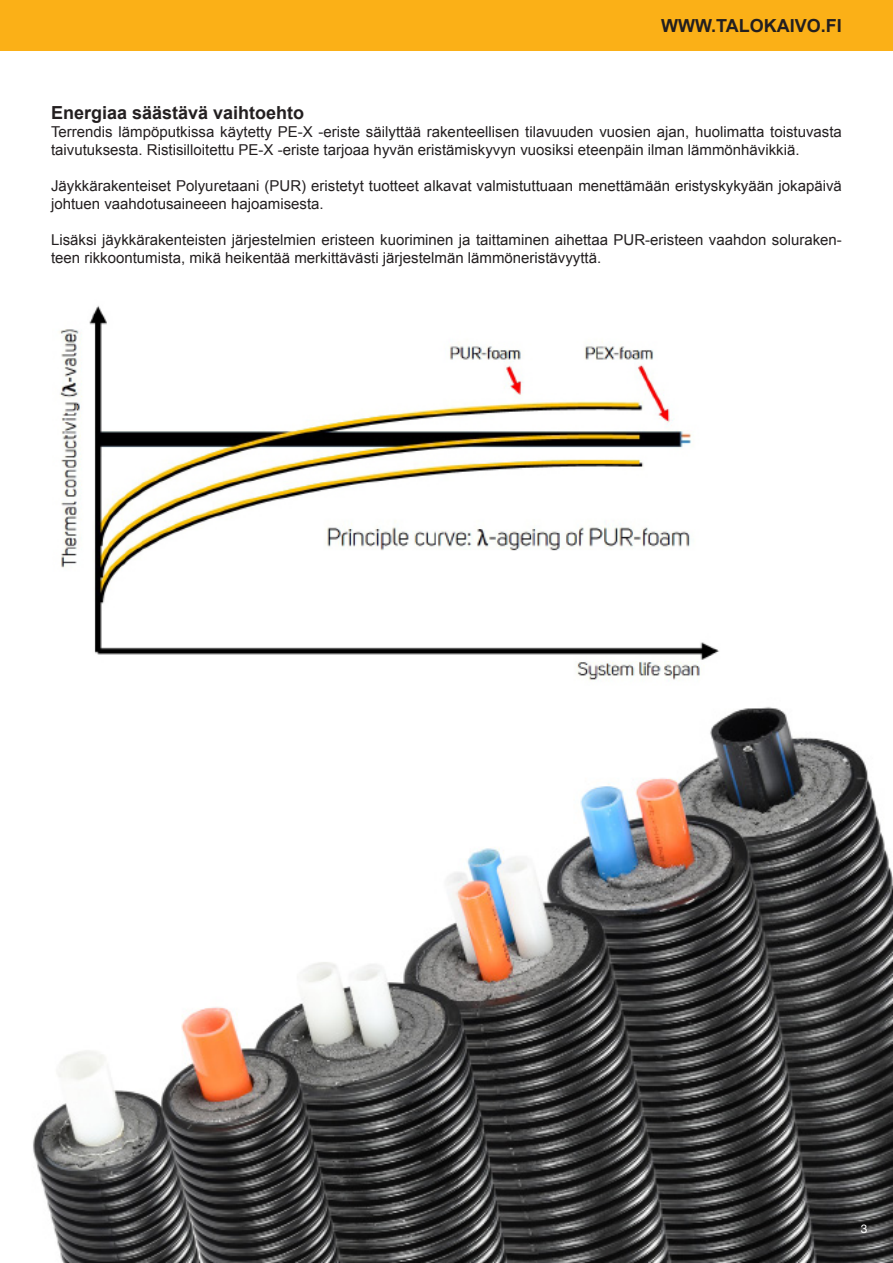
<style>
.page{position:relative;width:893px;height:1263px;background:#fff}
.page>*{position:absolute;margin:0;border:0;box-sizing:border-box;transform-origin:0 0}
.t1{font:700 18px "Arial";color:#231f20}
.t2{font:15px/18px "Arial";color:#231f20}
.t3{font:12px "Helvetica Neue LT Std";color:#fff}
</style>
<div class="page">
<div style="left:0;top:0;width:893px;height:51px;background:#fbb017"></div>
<img style="left:33px;top:707px;width:860px;height:556px">
<img style="left:59px;top:305px;width:660px;height:375px">
<p class="t1" style="left:661px;top:14px;width:182px">WWW.TALOKAIVO.FI</p>
<p class="t1" style="left:51px;top:101px;width:255px">Energiaa säästävä vaihtoehto</p>
<p class="t2" style="left:51px;top:123px;width:792px">Terrendis lämpöputkissa käytetty PE-X -eriste säilyttää rakenteellisen tilavuuden vuosien ajan, huolimatta toistuvasta taivutuksesta. Ristisilloitettu PE-X -eriste tarjoaa hyvän eristämiskyvyn vuosiksi eteenpäin ilman lämmönhävikkiä.</p>
<p class="t2" style="left:51px;top:177px;width:792px">Jäykkärakenteiset Polyuretaani (PUR) eristetyt tuotteet alkavat valmistuttuaan menettämään eristyskykyään jokapäivä johtuen vaahdotusaineeen hajoamisesta.</p>
<p class="t2" style="left:51px;top:231px;width:792px">Lisäksi jäykkärakenteisten järjestelmien eristeen kuoriminen ja taittaminen aihettaa PUR-eristeen vaahdon soluraken&shy;teen rikkoontumista, mikä heikentää merkittävästi järjestelmän lämmöneristävyyttä.</p>
<p class="t3" style="left:861px;top:1222px;width:8px">3</p>
</div>
